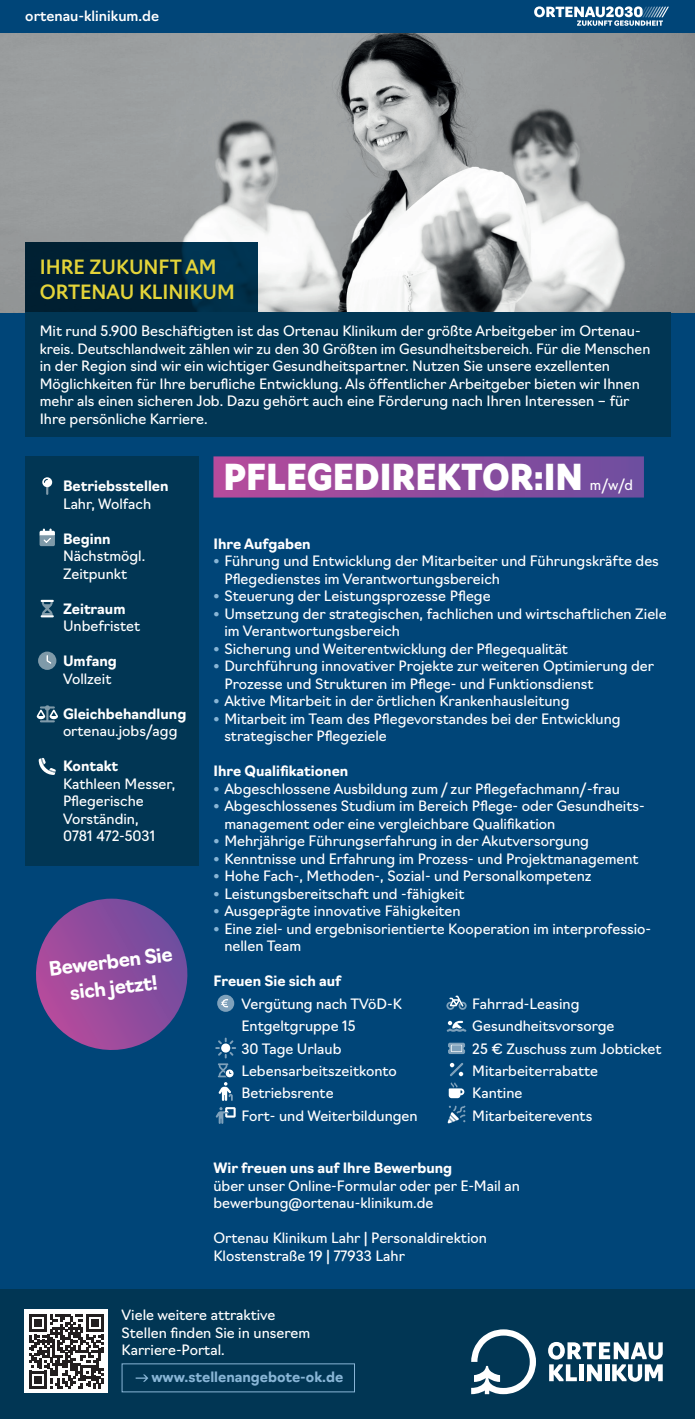
<style>
.page{position:relative;width:695px;height:1419px;background:#fff}
.page>*{position:absolute;margin:0;border:0;box-sizing:border-box;transform-origin:0 0}
.t1{font:900 35px "Navigo";color:#fff}
.t2{font:500 19.25px/24.5px "Navigo";color:#e4d439}
.t3{font:700 19.25px/26.2px "Navigo";color:#fff;text-align:center}
.t4{font:14px/17.5px "Navigo";color:#fff}
.t5{font:700 14px "Navigo";color:#fff}
.t6{font:700 14px "Navigo";color:#88b5d6}
.t7{font:500 14px "Navigo";color:#fff}
.s1{font-family:"Dax Pro";font-weight:700;font-stretch:expanded;color:#88b5d6}
</style>
<div class="page">
<div style="left:0;top:313px;width:694px;height:1106px;background:#004578"></div>
<img style="left:0;top:32px;width:694px;height:281px">
<div style="left:213px;top:456px;width:430px;height:41px;background:linear-gradient(to right,#b64a9c,#6c4d9f)"></div>
<svg style="left:217px;top:995px;width:17px;height:17px"></svg>
<svg style="left:215px;top:1037px;width:21px;height:64px"></svg>
<svg style="left:215px;top:1107px;width:20px;height:17px"></svg>
<svg style="left:446px;top:995px;width:21px;height:15px"></svg>
<svg style="left:446px;top:1021px;width:20px;height:11px"></svg>
<svg style="left:448px;top:1043px;width:17px;height:11px"></svg>
<svg style="left:449px;top:1063px;width:14px;height:13px"></svg>
<svg style="left:448px;top:1082px;width:16px;height:16px"></svg>
<svg style="left:447px;top:1106px;width:18px;height:17px"></svg>
<div style="left:0;top:1290px;width:694px;height:129px;background:#013654"></div>
<div style="left:25px;top:1310px;width:83px;height:83px;background:#fff"></div>
<svg style="left:29px;top:1314px;width:75px;height:75px"></svg>
<svg style="left:136px;top:1374px;width:12px;height:7px"></svg>
<div style="left:122px;top:1363px;width:233px;height:29px;border:1px solid #88b5d6"></div>
<svg style="left:471px;top:1329px;width:65px;height:65px"></svg>
<svg style="left:548px;top:1342px;width:114px;height:40px"></svg>
<div style="left:25px;top:456px;width:173px;height:410px;background:#013654"></div>
<svg style="left:42px;top:477px;width:10px;height:18px"></svg>
<svg style="left:40px;top:528px;width:15px;height:18px"></svg>
<svg style="left:41px;top:600px;width:13px;height:17px"></svg>
<svg style="left:38px;top:651px;width:18px;height:19px"></svg>
<svg style="left:37px;top:705px;width:21px;height:17px"></svg>
<svg style="left:39px;top:758px;width:17px;height:17px"></svg>
<svg style="left:25px;top:242px;width:232px;height:71px;background:#00253a"></svg>
<div style="left:25px;top:313px;width:645px;height:124px;background:#013654"></div>
<div style="left:0;top:0;width:694px;height:32px;background:#004578"></div>
<svg style="left:534px;top:6px;width:134px;height:20px"></svg>
<svg style="left:36px;top:898px;width:152px;height:152px"></svg>
<p class="t7" style="left:25px;top:5px;width:135px">ortenau-klinikum.de</p>
<h2 class="t2" style="left:40px;top:254px;width:196px">IHRE ZUKUNFT AM<br>ORTENAU KLINIKUM</h2>
<p class="t4" style="left:40px;top:321px;width:612px">Mit rund 5.900 Beschäftigten ist das Ortenau Klinikum der größte Arbeitgeber im Ortenau&shy;kreis. Deutschlandweit zählen wir zu den 30 Größten im Gesundheitsbereich. Für die Menschen in der Region sind wir ein wichtiger Gesundheitspartner. Nutzen Sie unsere exzellenten Möglichkeiten für Ihre berufliche Entwicklung. Als öffentlicher Arbeitgeber bieten wir Ihnen mehr als einen sicheren Job. Dazu gehört auch eine Förderung nach Ihren Interessen – für Ihre persönliche Karriere.</p>
<p class="t5" style="left:63px;top:475px;width:107px">Betriebsstellen</p>
<p class="t4" style="left:63px;top:494px;width:90px">Lahr, Wolfach</p>
<p class="t5" style="left:63px;top:527px;width:49px">Beginn</p>
<p class="t4" style="left:63px;top:546px;width:84px">Nächstmögl.<br>Zeitpunkt</p>
<p class="t5" style="left:63px;top:597px;width:64px">Zeitraum</p>
<p class="t4" style="left:63px;top:616px;width:79px">Unbefristet</p>
<p class="t5" style="left:63px;top:650px;width:55px">Umfang</p>
<p class="t4" style="left:63px;top:669px;width:50px">Vollzeit</p>
<p class="t5" style="left:63px;top:702px;width:125px">Gleichbehandlung</p>
<p class="t4" style="left:63px;top:721px;width:116px">ortenau.jobs/agg</p>
<p class="t5" style="left:63px;top:755px;width:57px">Kontakt</p>
<p class="t4" style="left:63px;top:774px;width:114px">Kathleen Messer,<br>Pflegerische<br>Vorständin,<br>0781 472-5031</p>
<h2 class="t3" style="left:47px;top:954px;width:126px;rotate:-7deg">Bewerben Sie sich jetzt!</h2>
<h1 class="t1" style="left:223px;top:450px;width:361px">PFLEGEDIREKTOR:IN</h1>
<p class="t4" style="left:590px;top:475px;width:45px">m/w/d</p>
<p class="t5" style="left:213px;top:532px;width:99px">Ihre Aufgaben</p>
<p class="t4" style="left:224px;top:551px;width:436px;text-indent:-11px"><span class="s1">•</span> Führung und Entwicklung der Mitarbeiter und Führungskräfte des<br>Pflegedienstes im Verantwortungsbereich</p>
<p class="t4" style="left:213px;top:586px;width:278px"><span class="s1">•</span> Steuerung der Leistungsprozesse Pflege</p>
<p class="t4" style="left:224px;top:603px;width:443px;text-indent:-11px"><span class="s1">•</span> Umsetzung der strategischen, fachlichen und wirtschaftlichen Ziele im Verantwortungsbereich</p>
<p class="t4" style="left:213px;top:638px;width:356px"><span class="s1">•</span> Sicherung und Weiterentwicklung der Pflegequalität</p>
<p class="t4" style="left:224px;top:656px;width:431px;text-indent:-11px"><span class="s1">•</span> Durchführung innovativer Projekte zur weiteren Optimierung der<br>Prozesse und Strukturen im Pflege- und Funktionsdienst</p>
<p class="t4" style="left:213px;top:691px;width:357px"><span class="s1">•</span> Aktive Mitarbeit in der örtlichen Krankenhausleitung</p>
<p class="t4" style="left:224px;top:708px;width:398px;text-indent:-11px"><span class="s1">•</span> Mitarbeit im Team des Pflegevorstandes bei der Entwicklung strategischer Pflegeziele</p>
<p class="t5" style="left:213px;top:760px;width:136px">Ihre Qualifikationen</p>
<p class="t4" style="left:213px;top:778px;width:408px"><span class="s1">•</span> Abgeschlossene Ausbildung zum / zur Pflegefachmann/-frau</p>
<p class="t4" style="left:224px;top:796px;width:422px;text-indent:-11px"><span class="s1">•</span> Abgeschlossenes Studium im Bereich Pflege- oder Gesundheits&shy;management oder eine vergleichbare Qualifikation</p>
<p class="t4" style="left:213px;top:831px;width:377px"><span class="s1">•</span> Mehrjährige Führungserfahrung in der Akutversorgung</p>
<p class="t4" style="left:213px;top:848px;width:426px"><span class="s1">•</span> Kenntnisse und Erfahrung im Prozess- und Projektmanagement</p>
<p class="t4" style="left:213px;top:866px;width:380px"><span class="s1">•</span> Hohe Fach-, Methoden-, Sozial- und Personalkompetenz</p>
<p class="t4" style="left:213px;top:883px;width:252px"><span class="s1">•</span> Leistungsbereitschaft und -fähigkeit</p>
<p class="t4" style="left:213px;top:901px;width:249px"><span class="s1">•</span> Ausgeprägte innovative Fähigkeiten</p>
<p class="t4" style="left:224px;top:918px;width:428px;text-indent:-11px"><span class="s1">•</span> Eine ziel- und ergebnisorientierte Kooperation im interprofessio&shy;nellen Team</p>
<p class="t5" style="left:213px;top:970px;width:129px">Freuen Sie sich auf</p>
<p class="t4" style="left:241px;top:991px;width:178px;line-height:22.4px">Vergütung nach TVöD-K<br>Entgeltgruppe 15<br>30 Tage Urlaub<br>Lebensarbeitszeitkonto<br>Betriebsrente<br>Fort- und Weiterbildungen</p>
<p class="t4" style="left:472px;top:991px;width:190px;line-height:22.4px">Fahrrad-Leasing<br>Gesundheitsvorsorge<br>25 € Zuschuss zum Jobticket<br>Mitarbeiterrabatte<br>Kantine<br>Mitarbeiterevents</p>
<p class="t5" style="left:213px;top:1157px;width:240px">Wir freuen uns auf Ihre Bewerbung</p>
<p class="t4" style="left:213px;top:1176px;width:308px">über unser Online-Formular oder per E-Mail an bewerbung@ortenau-klinikum.de</p>
<p class="t4" style="left:213px;top:1228px;width:275px">Ortenau Klinikum Lahr | Personaldirektion<br>Klostenstraße 19 | 77933 Lahr</p>
<p class="t4" style="left:122px;top:1305px;width:190px">Viele weitere attraktive<br>Stellen finden Sie in unserem<br>Karriere-Portal.</p>
<p class="t6" style="left:151px;top:1365px;width:193px">www.stellenangebote-ok.de</p>
</div>
